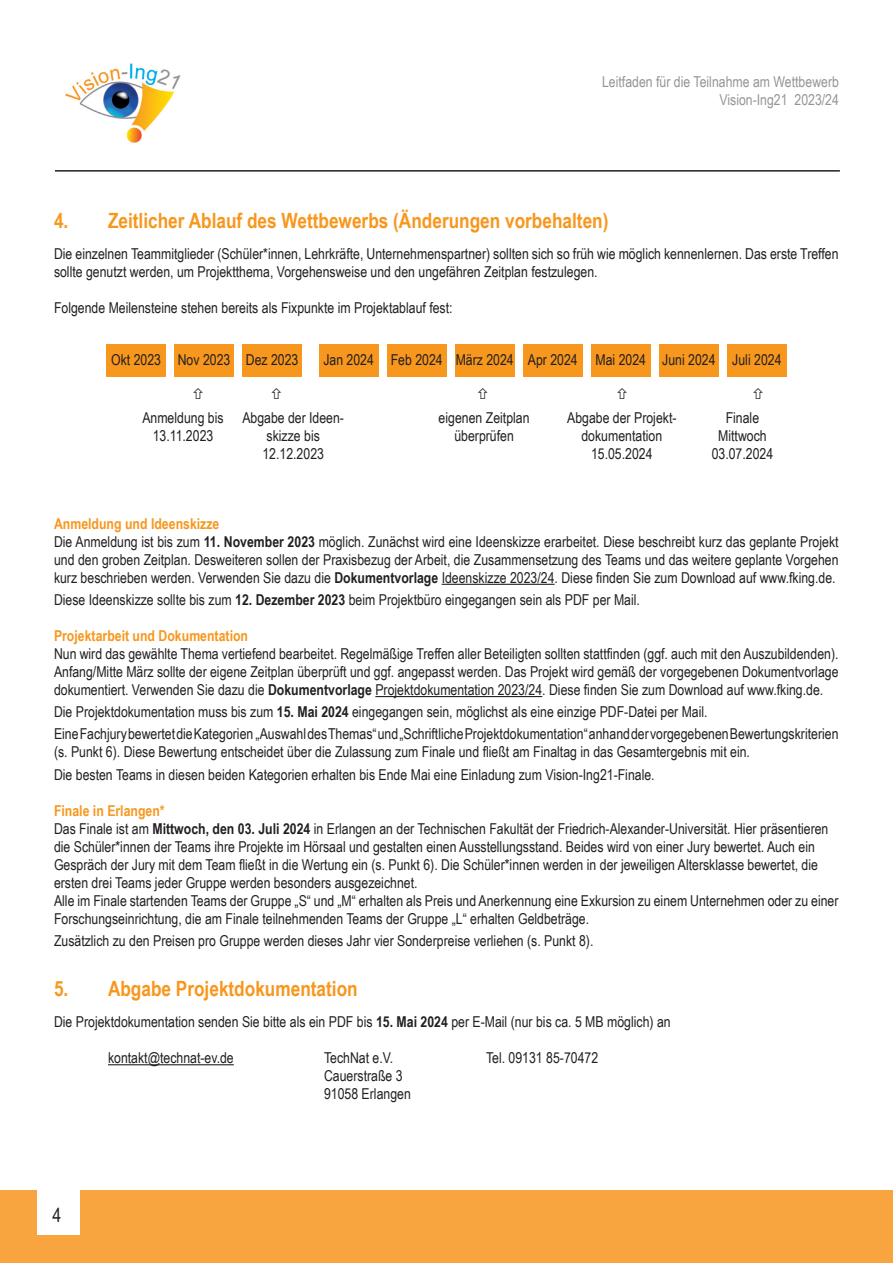
<style>
.page{position:relative;width:893px;height:1263px;background:#fff}
.page>*{position:absolute;margin:0;border:0;box-sizing:border-box;transform-origin:0 0}
.Überschrift{font:700 21px "Arial Narrow";color:#f7971d}
.t1{font:19.5px "Arial Narrow";color:#231f20}
.Fließtext{font:15px/18px "Arial Narrow";color:#231f20}
.Überschrift_10Pt{font:700 15px "Arial Narrow";color:#f7971d}
.t2{font:15px/18px "Arial Narrow";color:#939598;text-align:right}
.s1{font-weight:700}
</style>
<div class="page">
<hr style="left:55px;top:170px;width:785px;height:2px;background:#231f20">
<img style="left:65px;top:63px;width:116px;height:80px">
<div style="left:0;top:1191px;width:893px;height:72px;background:#f9a53f"></div>
<div style="left:37px;top:1189px;width:42px;height:45px;background:#fff"></div>
<hr style="left:442px;top:584px;width:113px;height:1px;background:#231f20">
<hr style="left:375px;top:696px;width:167px;height:1px;background:#231f20">
<hr style="left:108px;top:1064px;width:126px;height:1px;background:#231f20">
<div style="left:106px;top:344px;width:60px;height:32px;background:#f7971d"></div>
<div style="left:242px;top:344px;width:60px;height:32px;background:#f7971d"></div>
<div style="left:174px;top:344px;width:60px;height:32px;background:#f7971d"></div>
<div style="left:319px;top:344px;width:59px;height:32px;background:#f7971d"></div>
<div style="left:523px;top:344px;width:60px;height:32px;background:#f7971d"></div>
<div style="left:387px;top:344px;width:59px;height:32px;background:#f7971d"></div>
<div style="left:455px;top:344px;width:59px;height:32px;background:#f7971d"></div>
<div style="left:591px;top:344px;width:60px;height:32px;background:#f7971d"></div>
<div style="left:659px;top:344px;width:60px;height:32px;background:#f7971d"></div>
<div style="left:727px;top:344px;width:60px;height:32px;background:#f7971d"></div>
<p class="t2" style="left:602px;top:73px;width:238px">Leitfaden für die Teilnahme am Wettbewerb<br>Vision-Ing21 2023/24</p>
<p class="Überschrift" style="left:54px;top:205px;width:556px">4. Zeitlicher Ablauf des Wettbewerbs (Änderungen vorbehalten)</p>
<p class="Fließtext" style="left:54px;top:244px;width:786px">Die einzelnen Teammitglieder (Schüler*innen, Lehrkräfte, Unternehmenspartner) sollten sich so früh wie möglich kennenlernen. Das erste Treffen sollte genutzt werden, um Projektthema, Vorgehensweise und den ungefähren Zeitplan festzulegen.</p>
<p class="Fließtext" style="left:54px;top:298px;width:400px">Folgende Meilensteine stehen bereits als Fixpunkte im Projektablauf fest:</p>
<p class="Fließtext" style="left:111px;top:350px;width:51px">Okt 2023</p>
<p class="Fließtext" style="left:178px;top:350px;width:54px">Nov 2023</p>
<p class="Fließtext" style="left:246px;top:350px;width:54px">Dez 2023</p>
<p class="Fließtext" style="left:323px;top:350px;width:52px">Jan 2024</p>
<p class="Fließtext" style="left:391px;top:350px;width:53px">Feb 2024</p>
<p class="Fließtext" style="left:456px;top:350px;width:60px">März 2024</p>
<p class="Fließtext" style="left:528px;top:350px;width:51px">Apr 2024</p>
<p class="Fließtext" style="left:595px;top:350px;width:52px">Mai 2024</p>
<p class="Fließtext" style="left:662px;top:350px;width:55px">Juni 2024</p>
<p class="Fließtext" style="left:732px;top:350px;width:51px">Juli 2024</p>
<p class="Fließtext" style="left:142px;top:409px;width:83px;text-align:center">Anmeldung bis<br>13.11.2023</p>
<p class="Fließtext" style="left:242px;top:409px;width:103px;text-align:center">Abgabe der Ideen&shy;skizze bis</p>
<p class="Fließtext" style="left:262px;top:445px;width:63px">12.12.2023</p>
<p class="Fließtext" style="left:439px;top:409px;width:92px">eigenen Zeitplan</p>
<p class="Fließtext" style="left:454px;top:427px;width:61px">überprüfen</p>
<p class="Fließtext" style="left:567px;top:409px;width:111px;text-align:center">Abgabe der Projekt&shy;dokumentation<br>15.05.2024</p>
<p class="Fließtext" style="left:718px;top:409px;width:50px;text-align:center">Finale<br>Mittwoch</p>
<p class="Fließtext" style="left:712px;top:445px;width:63px">03.07.2024</p>
<p class="Überschrift_10Pt" style="left:54px;top:512px;width:167px">Anmeldung und Ideenskizze</p>
<p class="Fließtext" style="left:54px;top:532px;width:786px;text-align:justify">Die Anmeldung ist bis zum <span class="s1">11. November 2023</span> möglich. Zunächst wird eine Ideenskizze erarbeitet. Diese beschreibt kurz das geplante Projekt und den groben Zeitplan. Desweiteren sollen der Praxisbezug der Arbeit, die Zusammensetzung des Teams und das weitere geplante Vorgehen kurz beschrieben werden. Verwenden Sie dazu die <span class="s1">Dokumentvorlage</span> Ideenskizze 2023/24. Diese finden Sie zum Download auf www.fking.de.</p>
<p class="Fließtext" style="left:54px;top:590px;width:587px">Diese Ideenskizze sollte bis zum <span class="s1">12. Dezember 2023</span> beim Projektbüro eingegangen sein als PDF per Mail.</p>
<p class="Überschrift_10Pt" style="left:54px;top:624px;width:196px">Projektarbeit und Dokumentation</p>
<p class="Fließtext" style="left:54px;top:644px;width:786px;text-align:justify">Nun wird das gewählte Thema vertiefend bearbeitet. Regelmäßige Treffen aller Beteiligten sollten stattfinden (ggf. auch mit den Auszubildenden).<br>Anfang/Mitte März sollte der eigene Zeitplan überprüft und ggf. angepasst werden. Das Projekt wird gemäß der vorgegebenen Dokumentvorlage dokumentiert. Verwenden Sie dazu die <span class="s1">Dokumentvorlage</span> Projektdokumentation 2023/24. Diese finden Sie zum Download auf www.fking.de.</p>
<p class="Fließtext" style="left:54px;top:702px;width:655px">Die Projektdokumentation muss bis zum <span class="s1">15. Mai 2024</span> eingegangen sein, möglichst als eine einzige PDF-Datei per Mail.</p>
<p class="Fließtext" style="left:54px;top:725px;width:786px">Eine Fachjury bewertet die Kategorien „Auswahl des Themas“ und „Schriftliche Projektdokumentation“ anhand der vorgegebenen Bewertungskriterien (s. Punkt 6). Diese Bewertung entscheidet über die Zulassung zum Finale und fließt am Finaltag in das Gesamtergebnis mit ein.</p>
<p class="Fließtext" style="left:54px;top:765px;width:602px">Die besten Teams in diesen beiden Kategorien erhalten bis Ende Mai eine Einladung zum Vision-Ing21-Finale.</p>
<p class="Überschrift_10Pt" style="left:54px;top:799px;width:112px">Finale in Erlangen*</p>
<p class="Fließtext" style="left:54px;top:819px;width:776px">Das Finale ist am <span class="s1">Mittwoch, den 03. Juli 2024</span> in Erlangen an der Technischen Fakultät der Friedrich-Alexander-Universität. Hier präsentieren die Schüler*innen der Teams ihre Projekte im Hörsaal und gestalten einen Ausstellungsstand. Beides wird von einer Jury bewertet. Auch ein Gespräch der Jury mit dem Team fließt in die Wertung ein (s. Punkt 6). Die Schüler*innen werden in der jeweiligen Altersklasse bewertet, die ersten drei Teams jeder Gruppe werden besonders ausgezeichnet.</p>
<p class="Fließtext" style="left:54px;top:891px;width:786px">Alle im Finale startenden Teams der Gruppe „S“ und „M“ erhalten als Preis und Anerkennung eine Exkursion zu einem Unternehmen oder zu einer<br>Forschungseinrichtung, die am Finale teilnehmenden Teams der Gruppe „L“ erhalten Geldbeträge.</p>
<p class="Fließtext" style="left:54px;top:931px;width:541px">Zusätzlich zu den Preisen pro Gruppe werden dieses Jahr vier Sonderpreise verliehen (s. Punkt 8).</p>
<p class="Überschrift" style="left:54px;top:973px;width:305px">5. Abgabe Projektdokumentation</p>
<p class="Fließtext" style="left:54px;top:1012px;width:618px">Die Projektdokumentation senden Sie bitte als ein PDF bis <span class="s1">15. Mai 2024</span> per E-Mail (nur bis ca. 5 MB möglich) an</p>
<p class="Fließtext" style="left:108px;top:1048px;width:127px">kontakt@technat-ev.de</p>
<p class="Fließtext" style="left:324px;top:1048px;width:71px">TechNat e.V.</p>
<p class="Fließtext" style="left:486px;top:1048px;width:114px">Tel. 09131 85-70472</p>
<p class="Fließtext" style="left:324px;top:1066px;width:80px">Cauerstraße 3</p>
<p class="Fließtext" style="left:324px;top:1084px;width:88px">91058 Erlangen</p>
<h2 class="t1" style="left:52px;top:1201px;width:10px">4</h2>
</div>
